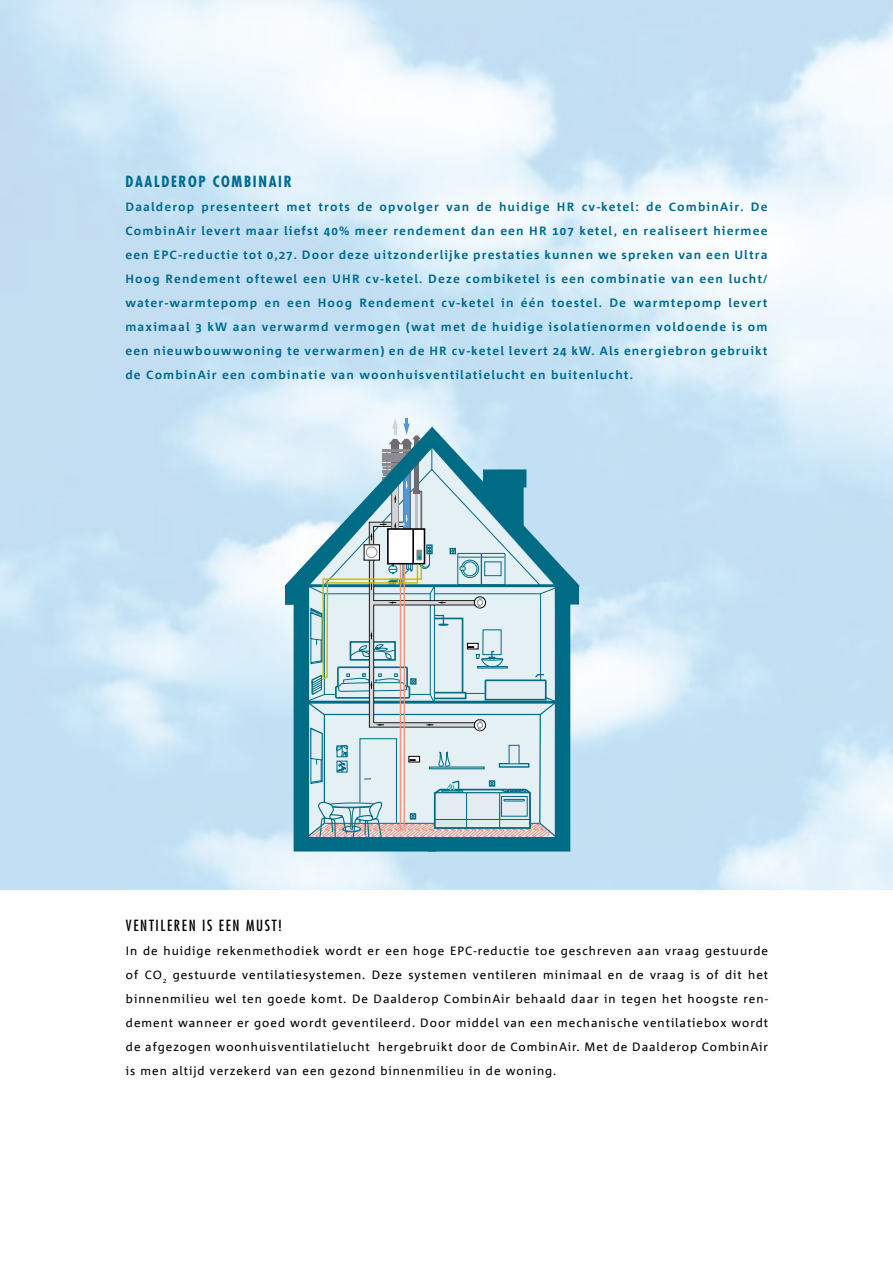
<style>
.page{position:relative;width:893px;height:1263px;background:#fff}
.page>*{position:absolute;margin:0;border:0;box-sizing:border-box;transform-origin:0 0}
.t1{font:condensed 15px "Futura Std";letter-spacing:.11em;color:#000}
.t2{font:700 condensed 15px "Futura Std";letter-spacing:.11em;color:#006b90}
.t3{font:700 12px/24px "Corpid Office";letter-spacing:.09em;color:#006b90;text-align:justify}
.t4{font:12px/24px "Corpid Office";letter-spacing:.08em;color:#000;text-align:justify}
</style>
<div class="page">
<img style="left:0;top:0;width:893px;height:890px">
<svg style="left:285px;top:427px;width:143px;height:424px;background:#77b1c4"></svg>
<svg style="left:428px;top:426px;width:151px;height:425px;background:#6eadc2"></svg>
<svg style="left:306px;top:418px;width:252px;height:428px;background:#b3d0d8"></svg>
<p class="t2" style="left:125px;top:172px;width:168px">DAALDEROP COMBINAIR</p>
<p class="t3" style="left:125px;top:195px;width:644px">Daalderop presenteert met trots de opvolger van de huidige HR cv-ketel: de CombinAir. De CombinAir levert maar liefst 40% meer rendement dan een HR 107 ketel, en realiseert hiermee een EPC-reductie tot 0,27. Door deze uitzonderlijke prestaties kunnen we spreken van een Ultra Hoog Rendement oftewel een UHR cv-ketel. Deze combiketel is een combinatie van een lucht/ water-warmtepomp en een Hoog Rendement cv-ketel in één toestel. De warmtepomp levert maximaal 3 kW aan verwarmd vermogen (wat met de huidige isolatienormen voldoende is om een nieuwbouwwoning te verwarmen) en de HR cv-ketel levert 24 kW. Als energiebron gebruikt de CombinAir een combinatie van woonhuisventilatielucht en buitenlucht.</p>
<p class="t1" style="left:126px;top:916px;width:157px">VENTILEREN IS EEN MUST!</p>
<p class="t4" style="left:126px;top:939px;width:644px">In de huidige rekenmethodiek wordt er een hoge EPC-reductie toe geschreven aan vraag gestuurde of CO<sub>2</sub> gestuurde ventilatiesystemen. Deze systemen ventileren minimaal en de vraag is of dit het binnenmilieu wel ten goede komt. De Daalderop CombinAir behaald daar in tegen het hoogste ren&shy;dement wanneer er goed wordt geventileerd. Door middel van een mechanische ventilatiebox wordt de afgezogen woonhuisventilatielucht hergebruikt door de CombinAir. Met de Daalderop CombinAir is men altijd verzekerd van een gezond binnenmilieu in de woning.</p>
</div>
